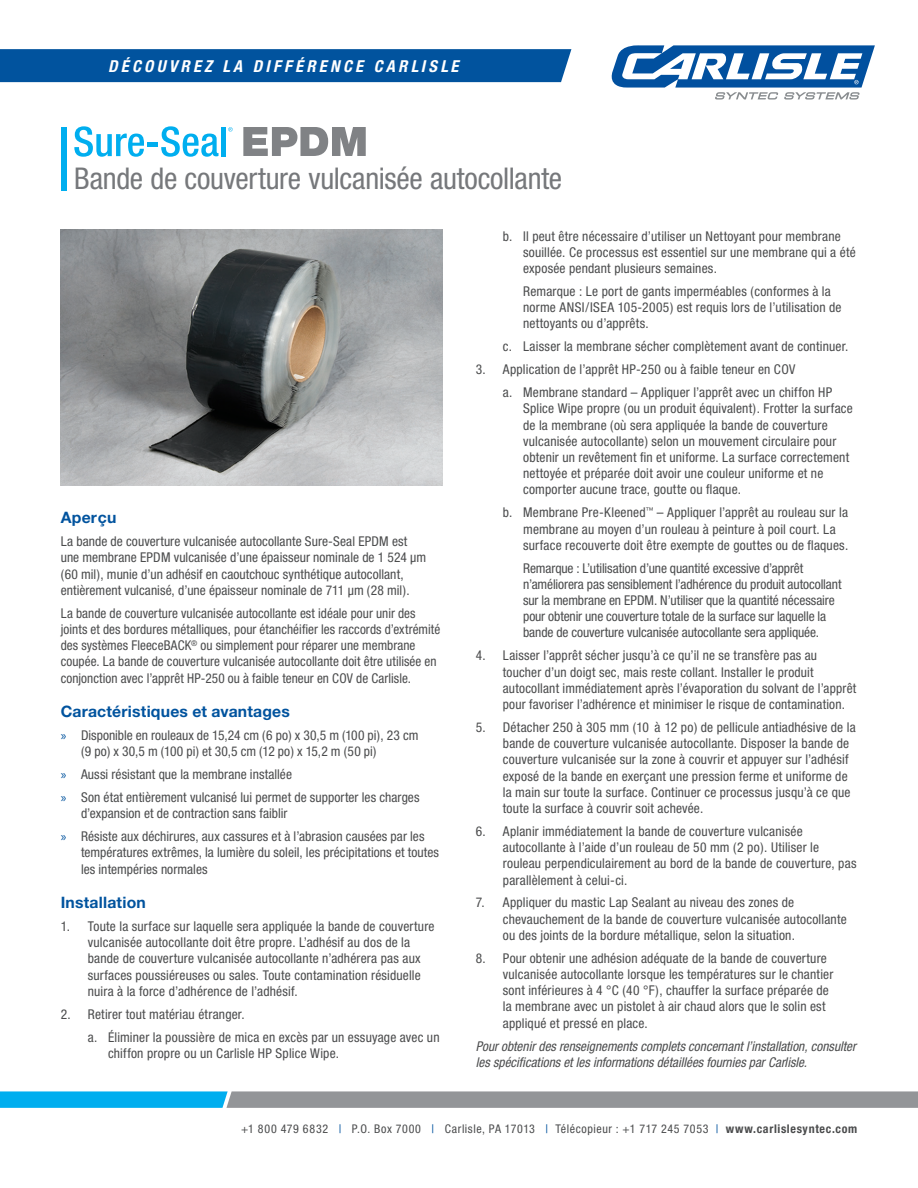
<style>
.page{position:relative;width:918px;height:1188px;background:#fff}
.page>*{position:absolute;margin:0;border:0;box-sizing:border-box;transform-origin:0 0}
.t1{font:condensed 30px "Helvetica Neue";letter-spacing:-.01em;color:#76787b}
.t2{font:italic 700 condensed 16.5px "Helvetica Neue";letter-spacing:.2em;color:#fff}
.t3{font:700 15.75px "Helvetica Neue";letter-spacing:.015em;color:#01539e}
.t4{font:condensed 13.5px/16.2px "Helvetica Neue";letter-spacing:.01em;color:#4b4c4d}
.t5{font:condensed 13.5px/16.2px "Helvetica Neue";letter-spacing:-.01em;color:#4b4c4d}
.t6{font:italic condensed 13.5px/16.2px "Helvetica Neue";color:#4b4c4d}
.t7{font:condensed 12px "Helvetica Neue";letter-spacing:.05em;color:#4b4c4d}
.s1{font-family:"Myriad Pro";font-stretch:normal;color:#01539e}
.s2{color:#01539e}
.s3{font-weight:700}
</style>
<div class="page">
<svg style="left:243px;top:127px;width:123px;height:29px"></svg>
<svg style="left:74px;top:126px;width:70px;height:31px"></svg>
<hr style="left:147px;top:142px;width:11px;height:4px;background:#00aeef">
<svg style="left:161px;top:126px;width:58px;height:31px"></svg>
<div style="left:221px;top:127px;width:5px;height:29px;background:#00aeef"></div>
<svg style="left:228px;top:127px;width:5px;height:5px"></svg>
<div style="left:61px;top:127px;width:6px;height:63px;background:#00aeef"></div>
<svg style="left:0;top:1091px;width:918px;height:17px;background:#749eb0"></svg>
<div style="left:0;top:49px;width:571px;height:33px;background:#01539e"></div>
<svg style="left:612px;top:45px;width:263px;height:55px"></svg>
<img style="left:61px;top:230px;width:381px;height:256px">
<p class="t2" style="left:108px;top:56px;width:352px">DÉCOUVREZ LA DIFFÉRENCE CARLISLE</p>
<p class="t1" style="left:74px;top:161px;width:490px">Bande de couverture vulcanisée autocollante</p>
<p class="t3" style="left:61px;top:508px;width:57px">Aperçu</p>
<p class="t4" style="left:61px;top:533px;width:367px">La bande de couverture vulcanisée autocollante Sure-Seal EPDM est une membrane EPDM vulcanisée d’une épaisseur nominale de 1 524 μm (60 mil), munie d’un adhésif en caoutchouc synthétique autocollant, entièrement vulcanisé, d’une épaisseur nominale de 711 μm (28 mil).</p>
<p class="t4" style="left:61px;top:605px;width:381px">La bande de couverture vulcanisée autocollante est idéale pour unir des joints et des bordures métalliques, pour étanchéifier les raccords d’extrémité des systèmes FleeceBACK<sup>®</sup> ou simplement pour réparer une membrane coupée. La bande de couverture vulcanisée autocollante doit être utilisée en conjonction avec l’apprêt HP-250 ou à faible teneur en COV de Carlisle.</p>
<p class="t3" style="left:61px;top:702px;width:231px">Caractéristiques et avantages</p>
<p class="t4" style="left:81px;top:727px;width:339px;text-indent:-20px"><span class="s1">»</span> Disponible en rouleaux de 15,24 cm (6 po) x 30,5 m (100 pi), 23 cm (9 po) x 30,5 m (100 pi) et 30,5 cm (12 po) x 15,2 m (50 pi)</p>
<p class="t4" style="left:61px;top:766px;width:233px"><span class="s1">»</span> Aussi résistant que la membrane installée</p>
<p class="t4" style="left:81px;top:789px;width:340px;text-indent:-20px"><span class="s1">»</span> Son état entièrement vulcanisé lui permet de supporter les charges d’expansion et de contraction sans faiblir</p>
<p class="t4" style="left:81px;top:828px;width:360px;text-indent:-20px"><span class="s1">»</span> Résiste aux déchirures, aux cassures et à l’abrasion causées par les températures extrêmes, la lumière du soleil, les précipitations et toutes les intempéries normales</p>
<p class="t3" style="left:61px;top:893px;width:87px">Installation</p>
<p class="t4" style="left:88px;top:918px;width:348px;text-indent:-27px">1. Toute la surface sur laquelle sera appliquée la bande de couverture vulcanisée autocollante doit être propre. L’adhésif au dos de la bande de couverture vulcanisée autocollante n’adhérera pas aux surfaces poussiéreuses ou sales. Toute contamination résiduelle nuira à la force d’adhérence de l’adhésif.</p>
<p class="t4" style="left:61px;top:1006px;width:185px">2. Retirer tout matériau étranger.</p>
<p class="t4" style="left:108px;top:1029px;width:333px;text-indent:-20px">a. Éliminer la poussière de mica en excès par un essuyage avec un chiffon propre ou un Carlisle HP Splice Wipe.</p>
<p class="t4" style="left:523px;top:228px;width:334px;text-indent:-20px">b. Il peut être nécessaire d’utiliser un Nettoyant pour membrane souillée. Ce processus est essentiel sur une membrane qui a été exposée pendant plusieurs semaines.</p>
<p class="t4" style="left:523px;top:283px;width:320px">Remarque : Le port de gants imperméables (conformes à la norme ANSI/ISEA 105-2005) est requis lors de l’utilisation de nettoyants ou d’apprêts.</p>
<p class="t4" style="left:503px;top:338px;width:347px">c. Laisser la membrane sécher complètement avant de continuer.</p>
<p class="t4" style="left:476px;top:361px;width:321px">3. Application de l’apprêt HP-250 ou à faible teneur en COV</p>
<p class="t4" style="left:523px;top:384px;width:331px;text-indent:-20px">a. Membrane standard – Appliquer l’apprêt avec un chiffon HP Splice Wipe propre (ou un produit équivalent). Frotter la surface de la membrane (où sera appliquée la bande de couverture vulcanisée autocollante) selon un mouvement circulaire pour obtenir un revêtement fin et uniforme. La surface correctement nettoyée et préparée doit avoir une couleur uniforme et ne comporter aucune trace, goutte ou flaque.</p>
<p class="t4" style="left:523px;top:504px;width:327px;text-indent:-20px">b. Membrane Pre-Kleened<sup>™</sup> – Appliquer l’apprêt au rouleau sur la membrane au moyen d’un rouleau à peinture à poil court. La surface recouverte doit être exempte de gouttes ou de flaques.</p>
<p class="t5" style="left:523px;top:560px;width:320px">Remarque : L’utilisation d’une quantité excessive d’apprêt n’améliorera pas sensiblement l’adhérence du produit autocollant sur la membrane en EPDM. N’utiliser que la quantité nécessaire pour obtenir une couverture totale de la surface sur laquelle la bande de couverture vulcanisée autocollante sera appliquée.</p>
<p class="t4" style="left:503px;top:647px;width:355px;text-indent:-27px">4. Laisser l’apprêt sécher jusqu’à ce qu’il ne se transfère pas au toucher d’un doigt sec, mais reste collant. Installer le produit autocollant immédiatement après l’évaporation du solvant de l’apprêt pour favoriser l’adhérence et minimiser le risque de contamination.</p>
<p class="t4" style="left:503px;top:719px;width:354px;text-indent:-27px">5. Détacher 250 à 305 mm (10 à 12 po) de pellicule antiadhésive de la bande de couverture vulcanisée autocollante. Disposer la bande de couverture vulcanisée sur la zone à couvrir et appuyer sur l’adhésif exposé de la bande en exerçant une pression ferme et uniforme de la main sur toute la surface. Continuer ce processus jusqu’à ce que toute la surface à couvrir soit achevée.</p>
<p class="t4" style="left:503px;top:823px;width:355px;text-indent:-27px">6. Aplanir immédiatement la bande de couverture vulcanisée autocollante à l’aide d’un rouleau de 50 mm (2 po). Utiliser le rouleau perpendiculairement au bord de la bande de couverture, pas parallèlement à celui-ci.</p>
<p class="t4" style="left:503px;top:894px;width:345px;text-indent:-27px">7. Appliquer du mastic Lap Sealant au niveau des zones de chevauchement de la bande de couverture vulcanisée autocollante ou des joints de la bordure métallique, selon la situation.</p>
<p class="t4" style="left:503px;top:950px;width:332px;text-indent:-27px">8. Pour obtenir une adhésion adéquate de la bande de couverture vulcanisée autocollante lorsque les températures sur le chantier sont inférieures à 4 °C (40 °F), chauffer la surface préparée de la membrane avec un pistolet à air chaud alors que le solin est appliqué et pressé en place.</p>
<p class="t6" style="left:476px;top:1038px;width:382px">Pour obtenir des renseignements complets concernant l’installation, consulter les spécifications et les informations détaillées fournies par Carlisle.</p>
<p class="t7" style="left:241px;top:1122px;width:618px">+1 800 479 6832 <span class="s2">|</span> P.O. Box 7000 <span class="s2">|</span> Carlisle, PA 17013 <span class="s2">|</span> Télécopieur : +1 717 245 7053 <span class="s2">|</span> <span class="s3">www.carlislesyntec.com</span></p>
</div>
